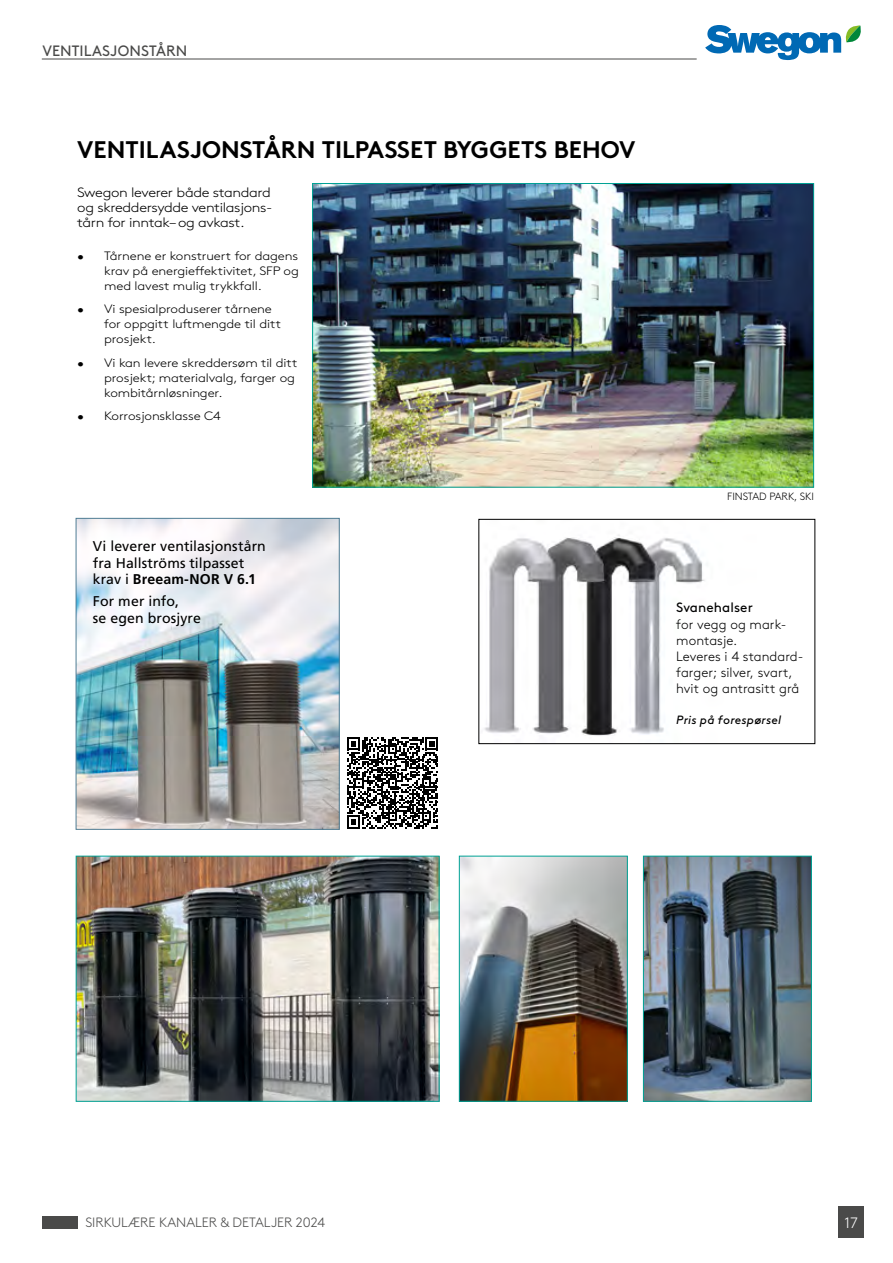
<style>
.page{position:relative;width:893px;height:1263px;background:#fff}
.page>*{position:absolute;margin:0;border:0;box-sizing:border-box;transform-origin:0 0}
.t1{font:700 24px "Swegon Brown";color:#000}
.t2{font:15px "Swegon Brown";letter-spacing:.005em;color:#4a4a49}
.t3{font:300 15px "Swegon Brown";color:#fff}
.t4{font:14.1px/17px "Frutiger LT Pro";letter-spacing:.005em;color:#000}
.t5{font:300 13.5px/16.2px "Swegon Brown";color:#000}
.t6{font:300 13.5px/15px "Swegon Brown";letter-spacing:-.02em;color:#000;scale:1.11 1}
.t7{font:300 13.5px "Swegon Brown";color:#4a4a49}
.t8{font:13.5px "Swegon Brown";letter-spacing:.005em;color:#000}
.t9{font:300 12.15px/15px "Swegon Brown";letter-spacing:-.01em;color:#000;scale:1.11 1}
.t10{font:italic 12px "Swegon Brown";letter-spacing:.015em;color:#000}
.t11{font:300 10.5px "Swegon Brown";color:#000}
.s1{font-weight:700}
</style>
<div class="page">
<svg style="left:705px;top:25px;width:156px;height:35px"></svg>
<div style="left:838px;top:1206px;width:26px;height:32px;background:#4a4a49"></div>
<hr style="left:42px;top:59px;width:655px;height:1px;background:#4a4a49">
<div style="left:42px;top:1216px;width:35px;height:12px;background:#4a4a49"></div>
<img style="left:314px;top:185px;width:498px;height:301px">
<div style="left:312px;top:183px;width:502px;height:305px;border:1px solid #00a295"></div>
<img style="left:461px;top:858px;width:165px;height:242px">
<div style="left:459px;top:856px;width:169px;height:246px;border:1px solid #00a295"></div>
<img style="left:645px;top:858px;width:165px;height:242px">
<div style="left:643px;top:856px;width:169px;height:246px;border:1px solid #00a295"></div>
<img style="left:78px;top:858px;width:359px;height:242px">
<div style="left:76px;top:856px;width:363px;height:246px;border:1px solid #00a295"></div>
<img style="left:78px;top:520px;width:260px;height:308px">
<div style="left:76px;top:518px;width:264px;height:312px;border:1px solid #4f7d94"></div>
<svg style="left:347px;top:737px;width:91px;height:91px"></svg>
<img style="left:484px;top:535px;width:221px;height:201px">
<div style="left:479px;top:519px;width:336px;height:225px;border:1px solid #000"></div>
<p class="t2" style="left:43px;top:40px;width:146px">VENTILASJONSTÅRN</p>
<h1 class="t1" style="left:77px;top:130px;width:560px">VENTILASJONSTÅRN TILPASSET BYGGETS BEHOV</h1>
<p class="t6" style="left:77px;top:183px;width:177px">Swegon leverer både standard og skreddersydde ventilasjons&shy;tårn for inntak– og avkast.</p>
<p class="t9" style="left:104px;top:247px;width:177px;text-align:justify;text-indent:-27px">• Tårnene er konstruert for dagens krav på energieffektivitet, SFP og med lavest mulig trykkfall.</p>
<p class="t9" style="left:104px;top:301px;width:161px;text-indent:-27px">• Vi spesialproduserer tårnene for oppgitt luftmengde til ditt prosjekt.</p>
<p class="t9" style="left:104px;top:354px;width:176px;text-indent:-27px">• Vi kan levere skreddersøm til ditt prosjekt; materialvalg, farger og kombitårnløsninger.</p>
<p class="t9" style="left:77px;top:408px;width:131px">• Korrosjonsklasse C4</p>
<p class="t11" style="left:727px;top:488px;width:88px">FINSTAD PARK, SKI</p>
<p class="t4" style="left:93px;top:537px;width:174px">Vi leverer ventilasjonstårn fra Hallströms tilpasset krav i <span class="s1">Breeam-NOR V 6.1</span></p>
<p class="t4" style="left:93px;top:593px;width:109px">For mer info,<br>se egen brosjyre</p>
<p class="t8" style="left:676px;top:597px;width:78px">Svanehalser</p>
<p class="t5" style="left:676px;top:615px;width:129px">for vegg og mark&shy;montasje.<br>Leveres i 4 standard&shy;farger; silver, svart, hvit og antrasitt grå</p>
<p class="t10" style="left:676px;top:711px;width:106px">Pris på forespørsel</p>
<p class="t7" style="left:85px;top:1212px;width:241px">SIRKULÆRE KANALER &amp; DETALJER 2024</p>
<p class="t3" style="left:844px;top:1211px;width:15px">17</p>
</div>
